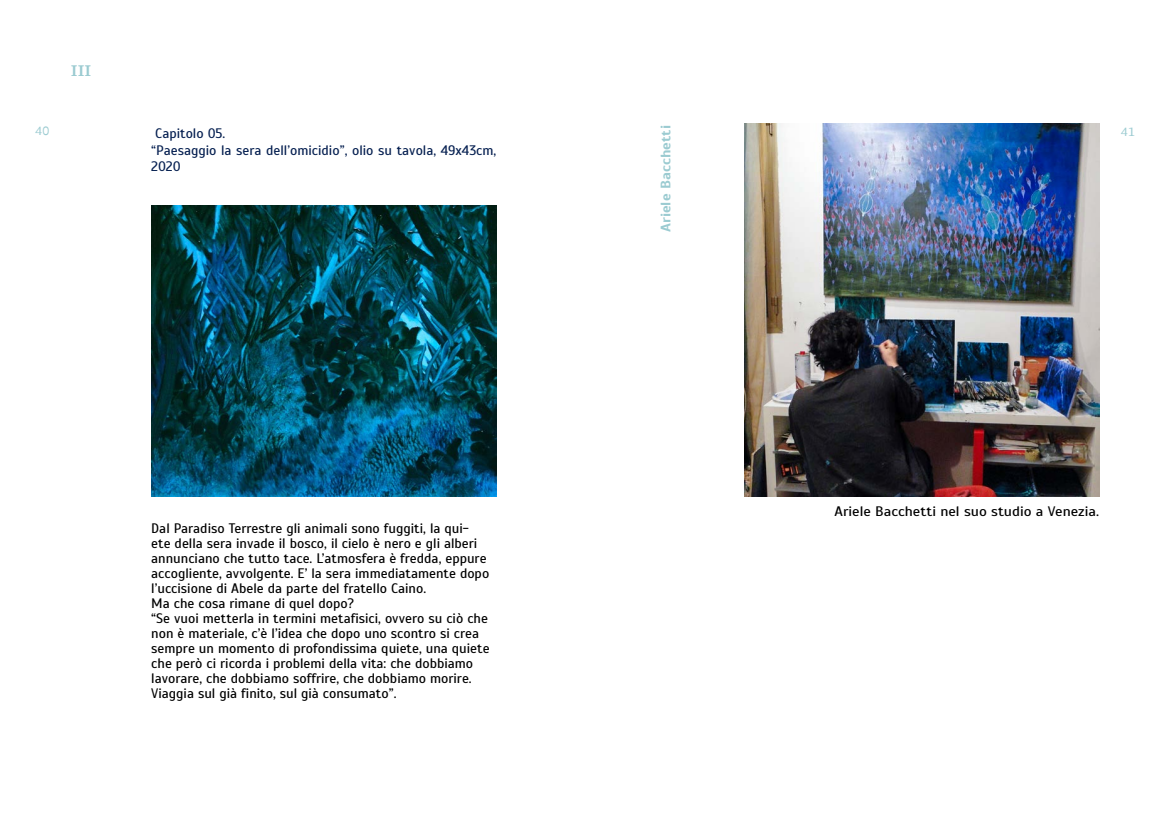
<style>
.page{position:relative;width:1170px;height:815px;background:#fff}
.page>*{position:absolute;margin:0;border:0;box-sizing:border-box;transform-origin:0 0}
.t1{font:600 17.5px "Manuale";color:#9bcbd1;scale:1.08 1}
.t2{font:13.75px/15px "Scada";color:#000}
.t3{font:13.75px/16.2px "Scada";color:#062051}
.t4{font:13.75px "Scada";color:#000;scale:1.08 1}
.t5{font:700 13.75px "Scada";color:#9bcbd1;scale:1.08 1}
.t6{font:13.75px "Manuale";color:#9bcbd1}
</style>
<div class="page">
<img style="left:151px;top:206px;width:345px;height:291px">
<img style="left:744px;top:124px;width:354px;height:373px">
<p class="t1" style="left:71px;top:59px;width:21px">III</p>
<p class="t5" style="left:657px;top:232px;width:100px;rotate:-90deg">Ariele Bacchetti</p>
<p class="t6" style="left:35px;top:122px;width:15px">40</p>
<p class="t6" style="left:1121px;top:122px;width:15px">41</p>
<p class="t3" style="left:151px;top:126px;width:346px">Capitolo 05.<br>“Paesaggio la sera dell’omicidio”, olio su tavola, 49x43cm,<br>2020</p>
<p class="t2" style="left:151px;top:521px;width:340px">Dal Paradiso Terrestre gli animali sono fuggiti, la qui&shy;ete della sera invade il bosco, il cielo è nero e gli alberi annunciano che tutto tace. L’atmosfera è fredda, eppure accogliente, avvolgente. E’ la sera immediatamente dopo l’uccisione di Abele da parte del fratello Caino.<br>Ma che cosa rimane di quel dopo?<br>“Se vuoi metterla in termini metafisici, ovvero su ciò che non è materiale, c’è l’idea che dopo uno scontro si crea sempre un momento di profondissima quiete, una quiete che però ci ricorda i problemi della vita: che dobbiamo lavorare, che dobbiamo soffrire, che dobbiamo morire.<br>Viaggia sul già finito, sul già consumato”.</p>
<p class="t4" style="left:834px;top:503px;width:246px">Ariele Bacchetti nel suo studio a Venezia.</p>
</div>
